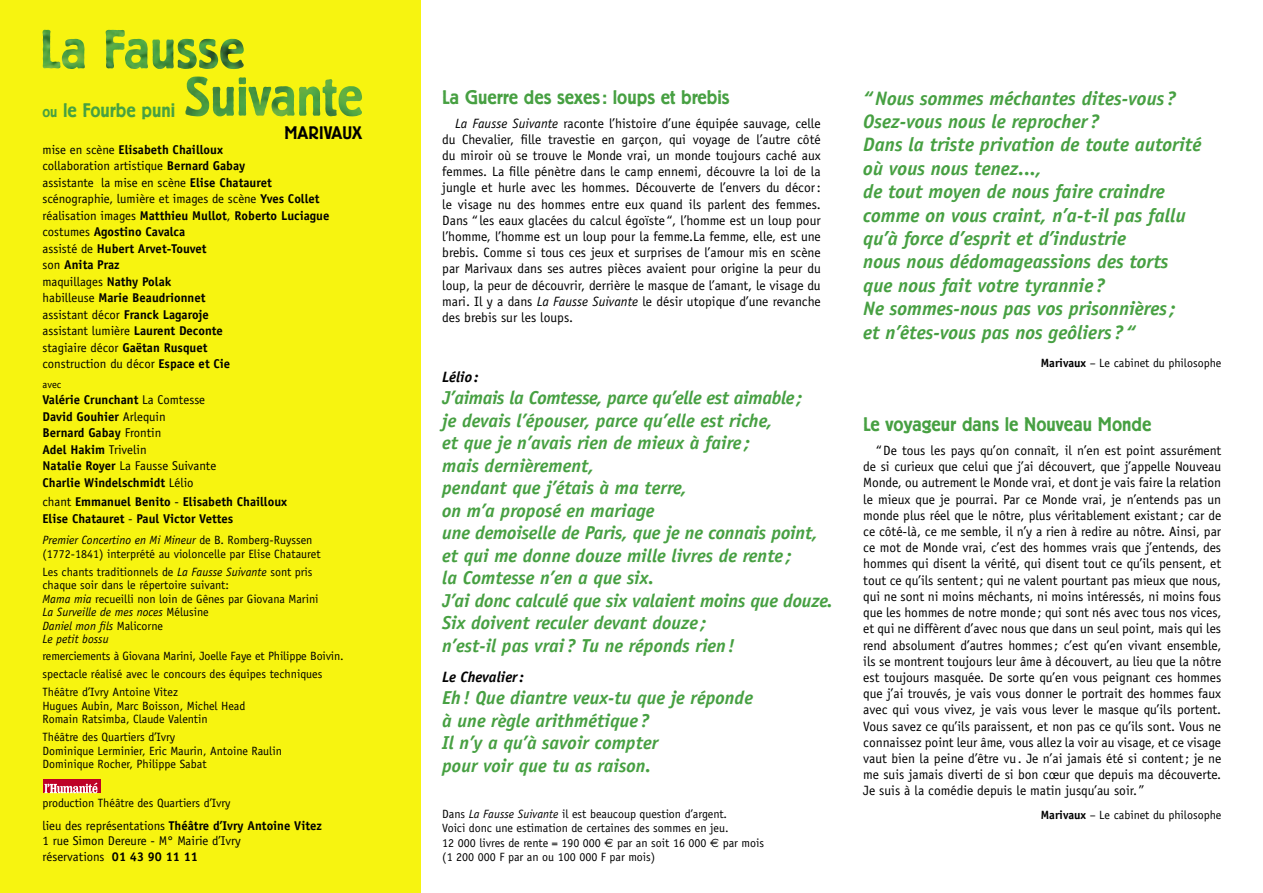
<style>
.page{position:relative;width:1263px;height:893px;background:#fff}
.page>*{position:absolute;margin:0;border:0;box-sizing:border-box;transform-origin:0 0}
.t1{font:italic 700 19.5px/23.4px "Officina Sans";color:#47a042}
.Texte_Cour_paragraphe{font:500 19.5px "Berliner Grotesk";color:#47a042}
.t2{font:italic 700 18.75px/22.5px "Officina Sans";color:#47a042}
.t3{font:italic 700 18.75px "Officina Sans";letter-spacing:-.02em;color:#47a042}
.t4{font:500 18px "Berliner Grotesk";color:#000}
.t5{font:italic 700 15px "Officina Sans";color:#000}
.t6{font:13.5px/16.2px "Officina Sans";color:#000;text-align:justify}
.t7{font:700 12.75px "Officina Sans";color:#000}
.t8{font:12.75px "Officina Sans";color:#000}
.t9{font:12px/13.5px "Officina Sans";color:#000}
.t10{font:italic 12px "Officina Sans";color:#000}
.t11{font:10.5px "Officina Sans";color:#000}
.s1{font-size:15px}
.s2{font-weight:400}
.s3{font-weight:700}
.s4{font-style:italic}
.s5{font-style:normal}
.s6{font-family:"Euro Sans"}
</style>
<div class="page">
<div style="left:0;top:0;width:421px;height:893px;background:#f7f410"></div>
<img style="left:43px;top:30px;width:41px;height:39px">
<img style="left:185px;top:77px;width:49px;height:39px">
<div style="left:43px;top:780px;width:58px;height:13px;background:#be0027"></div>
<svg style="left:44px;top:783px;width:53px;height:10px"></svg>
<p class="Texte_Cour_paragraphe" style="left:43px;top:99px;width:134px"><span class="s1">ou</span> le Fourbe puni</p>
<p class="t4" style="left:284px;top:123px;width:79px">MARIVAUX</p>
<p class="t7" style="left:43px;top:141px;width:182px"><span class="s2">mise en scène</span> Elisabeth Chailloux</p>
<p class="t8" style="left:43px;top:158px;width:204px">collaboration artistique <span class="s3">Bernard Gabay</span></p>
<p class="t8" style="left:43px;top:175px;width:231px">assistante la mise en scène <span class="s3">Elise Chatauret</span></p>
<p class="t8" style="left:43px;top:191px;width:279px">scénographie, lumière et images de scène <span class="s3">Yves Collet</span></p>
<p class="t7" style="left:43px;top:207px;width:288px"><span class="s2">réalisation images</span> Matthieu Mullot<span class="s2">,</span> Roberto Luciague</p>
<p class="t7" style="left:43px;top:224px;width:144px"><span class="s2">costumes</span> Agostino Cavalca</p>
<p class="t7" style="left:43px;top:240px;width:166px"><span class="s2">assisté de</span> Hubert Arvet-Touvet</p>
<p class="t7" style="left:43px;top:257px;width:79px"><span class="s2">son</span> Anita Praz</p>
<p class="t8" style="left:43px;top:274px;width:130px">maquillages <span class="s3">Nathy Polak</span></p>
<p class="t7" style="left:43px;top:290px;width:164px"><span class="s2">habilleuse</span> Marie Beaudrionnet</p>
<p class="t8" style="left:43px;top:307px;width:168px">assistant décor <span class="s3">Franck Lagaroje</span></p>
<p class="t8" style="left:43px;top:323px;width:182px">assistant lumière <span class="s3">Laurent Deconte</span></p>
<p class="t8" style="left:43px;top:340px;width:167px">stagiaire décor <span class="s3">Gaëtan Rusquet</span></p>
<p class="t8" style="left:43px;top:356px;width:189px">construction du décor <span class="s3">Espace et Cie</span></p>
<p class="t11" style="left:43px;top:378px;width:20px">avec</p>
<p class="t7" style="left:43px;top:392px;width:164px">Valérie Crunchant <span class="s2">La Comtesse</span></p>
<p class="t7" style="left:43px;top:408px;width:125px">David Gouhier <span class="s2">Arlequin</span></p>
<p class="t7" style="left:43px;top:425px;width:120px">Bernard Gabay <span class="s2">Frontin</span></p>
<p class="t7" style="left:43px;top:441px;width:106px">Adel Hakim <span class="s2">Trivelin</span></p>
<p class="t8" style="left:43px;top:458px;width:175px"><span class="s3">Natalie Royer</span> La Fausse Suivante</p>
<p class="t7" style="left:43px;top:474px;width:152px">Charlie Windelschmidt <span class="s2">Lélio</span></p>
<p class="t7" style="left:43px;top:494px;width:246px"><span class="s2">chant</span> Emmanuel Benito <span class="s2">-</span> Elisabeth Chailloux</p>
<p class="t7" style="left:43px;top:510px;width:192px">Elise Chatauret <span class="s2">-</span> Paul Victor Vettes</p>
<p class="t9" style="left:43px;top:534px;width:280px"><span class="s4">Premier Concertino en Mi Mineur</span> de B. Romberg-Ruyssen (1772-1841) interprété au violoncelle par Elise Chatauret</p>
<p class="t9" style="left:43px;top:565px;width:272px">Les chants traditionnels de <span class="s4">La Fausse Suivante</span> sont pris chaque soir dans le répertoire suivant:</p>
<p class="t9" style="left:43px;top:592px;width:278px"><span class="s4">Mama mia</span> recueilli non loin de Gênes par Giovana Marini</p>
<p class="t10" style="left:43px;top:605px;width:168px">La Surveille de mes noces <span class="s5">Mélusine</span></p>
<p class="t10" style="left:43px;top:619px;width:122px">Daniel mon fils <span class="s5">Malicorne</span></p>
<p class="t10" style="left:43px;top:632px;width:68px">Le petit bossu</p>
<p class="t9" style="left:43px;top:649px;width:303px">remerciements à Giovana Marini, Joelle Faye et Philippe Boivin.</p>
<p class="t9" style="left:43px;top:667px;width:281px">spectacle réalisé avec le concours des équipes techniques</p>
<p class="t9" style="left:43px;top:685px;width:137px">Théâtre d’Ivry Antoine Vitez</p>
<p class="t9" style="left:43px;top:699px;width:204px">Hugues Aubin, Marc Boisson, Michel Head</p>
<p class="t9" style="left:43px;top:712px;width:167px">Romain Ratsimba, Claude Valentin</p>
<p class="t9" style="left:43px;top:730px;width:134px">Théâtre des Quartiers d’Ivry</p>
<p class="t9" style="left:43px;top:744px;width:241px">Dominique Lerminier, Eric Maurin, Antoine Raulin</p>
<p class="t9" style="left:43px;top:757px;width:166px">Dominique Rocher, Philippe Sabat</p>
<p class="t9" style="left:43px;top:797px;width:190px">production Théâtre des Quartiers d’Ivry</p>
<p class="t7" style="left:43px;top:818px;width:281px"><span class="s2">lieu des représentations</span> Théâtre d’Ivry Antoine Vitez</p>
<p class="t8" style="left:43px;top:834px;width:200px">1 rue Simon Dereure - M° Mairie d’Ivry</p>
<p class="t8" style="left:43px;top:849px;width:157px">réservations <span class="s3">01 43 90 11 11</span></p>
<p class="Texte_Cour_paragraphe" style="left:442px;top:87px;width:289px">La Guerre des sexes: loups et brebis</p>
<p class="t6" style="left:442px;top:115px;width:380px;text-indent:13px"><span class="s4">La Fausse Suivante</span> raconte l’histoire d’une équipée sauvage, celle du Chevalier, fille travestie en garçon, qui voyage de l’autre côté du miroir où se trouve le Monde vrai, un monde toujours caché aux femmes. La fille pénètre dans le camp ennemi, découvre la loi de la jungle et hurle avec les hommes. Découverte de l’envers du décor : le visage nu des hommes entre eux quand ils parlent des femmes.<br>Dans “ les eaux glacées du calcul égoïste “, l’homme est un loup pour l’homme, l’homme est un loup pour la femme.La femme, elle, est une brebis. Comme si tous ces jeux et surprises de l’amour mis en scène par Marivaux dans ses autres pièces avaient pour origine la peur du loup, la peur de découvrir, derrière le masque de l’amant, le visage du mari. Il y a dans <span class="s4">La Fausse Suivante</span> le désir utopique d’une revanche des brebis sur les loups.</p>
<p class="t5" style="left:442px;top:368px;width:38px">Lélio:</p>
<p class="t3" style="left:442px;top:387px;width:361px">J’aimais la Comtesse, parce qu’elle est aimable;</p>
<p class="t2" style="left:442px;top:409px;width:331px">je devais l’épouser, parce qu’elle est riche, et que je n’avais rien de mieux à faire ; mais dernièrement,<br>pendant que j’étais à ma terre,</p>
<p class="t2" style="left:442px;top:499px;width:214px">on m’a proposé en mariage</p>
<p class="t2" style="left:442px;top:522px;width:377px">une demoiselle de Paris, que je ne connais point, et qui me donne douze mille livres de rente ;</p>
<p class="t2" style="left:442px;top:567px;width:213px">la Comtesse n’en a que six.</p>
<p class="t2" style="left:442px;top:589px;width:392px">J’ai donc calculé que six valaient moins que douze.<br>Six doivent reculer devant douze ;</p>
<p class="t2" style="left:442px;top:634px;width:294px">n’est-il pas vrai ? Tu ne réponds rien!</p>
<p class="t5" style="left:442px;top:668px;width:83px">Le Chevalier:</p>
<p class="t2" style="left:442px;top:687px;width:312px">Eh! Que diantre veux-tu que je réponde à une règle arithmétique ?<br>Il n’y a qu’à savoir compter<br>pour voir que tu as raison.</p>
<p class="t9" style="left:442px;top:807px;width:288px;line-height:14.4px">Dans <span class="s4">La Fausse Suivante</span> il est beaucoup question d’argent.<br>Voici donc une estimation de certaines des sommes en jeu.</p>
<p class="t9" style="left:442px;top:835px;width:323px;line-height:14.4px">12 000 livres de rente = 190 000 <span class="s6">€</span> par an soit 16 000 <span class="s6">€</span> par mois (1 200 000 F par an ou 100 000 F par mois)</p>
<p class="t1" style="left:863px;top:86px;width:340px">“Nous sommes méchantes dites-vous ?<br>Osez-vous nous le reprocher ?<br>Dans la triste privation de toute autorité où vous nous tenez...,<br>de tout moyen de nous faire craindre comme on vous craint, n’a-t-il pas fallu qu’à force d’esprit et d’industrie<br>nous nous dédomageassions des torts que nous fait votre tyrannie ?<br>Ne sommes-nous pas vos prisonnières;<br>et n’êtes-vous pas nos geôliers ? “</p>
<p class="t9" style="left:1041px;top:357px;width:182px"><span class="s3">Marivaux</span> – Le cabinet du philosophe</p>
<p class="Texte_Cour_paragraphe" style="left:863px;top:414px;width:290px">Le voyageur dans le Nouveau Monde</p>
<p class="t6" style="left:863px;top:442px;width:360px;text-indent:13px">“De tous les pays qu’on connaît, il n’en est point assurément de si curieux que celui que j’ai découvert, que j’appelle Nouveau Monde, ou autrement le Monde vrai, et dont je vais faire la relation le mieux que je pourrai. Par ce Monde vrai, je n’entends pas un monde plus réel que le nôtre, plus véritablement existant; car de ce côté-là, ce me semble, il n’y a rien à redire au nôtre. Ainsi, par ce mot de Monde vrai, c’est des hommes vrais que j’entends, des hommes qui disent la vérité, qui disent tout ce qu’ils pensent, et tout ce qu’ils sentent; qui ne valent pourtant pas mieux que nous, qui ne sont ni moins méchants, ni moins intéressés, ni moins fous que les hommes de notre monde ; qui sont nés avec tous nos vices, et qui ne diffèrent d’avec nous que dans un seul point, mais qui les rend absolument d’autres hommes; c’est qu’en vivant ensemble, ils se montrent toujours leur âme à découvert, au lieu que la nôtre est toujours masquée. De sorte qu’en vous peignant ces hommes que j’ai trouvés, je vais vous donner le portrait des hommes faux avec qui vous vivez, je vais vous lever le masque qu’ils portent.<br>Vous savez ce qu’ils paraissent, et non pas ce qu’ils sont. Vous ne connaissez point leur âme, vous allez la voir au visage, et ce visage vaut bien la peine d’être vu. Je n’ai jamais été si content; je ne me suis jamais diverti de si bon cœur que depuis ma découverte.<br>Je suis à la comédie depuis le matin jusqu’au soir. ”</p>
<p class="t9" style="left:1041px;top:808px;width:182px"><span class="s3">Marivaux</span> – Le cabinet du philosophe</p>
</div>
